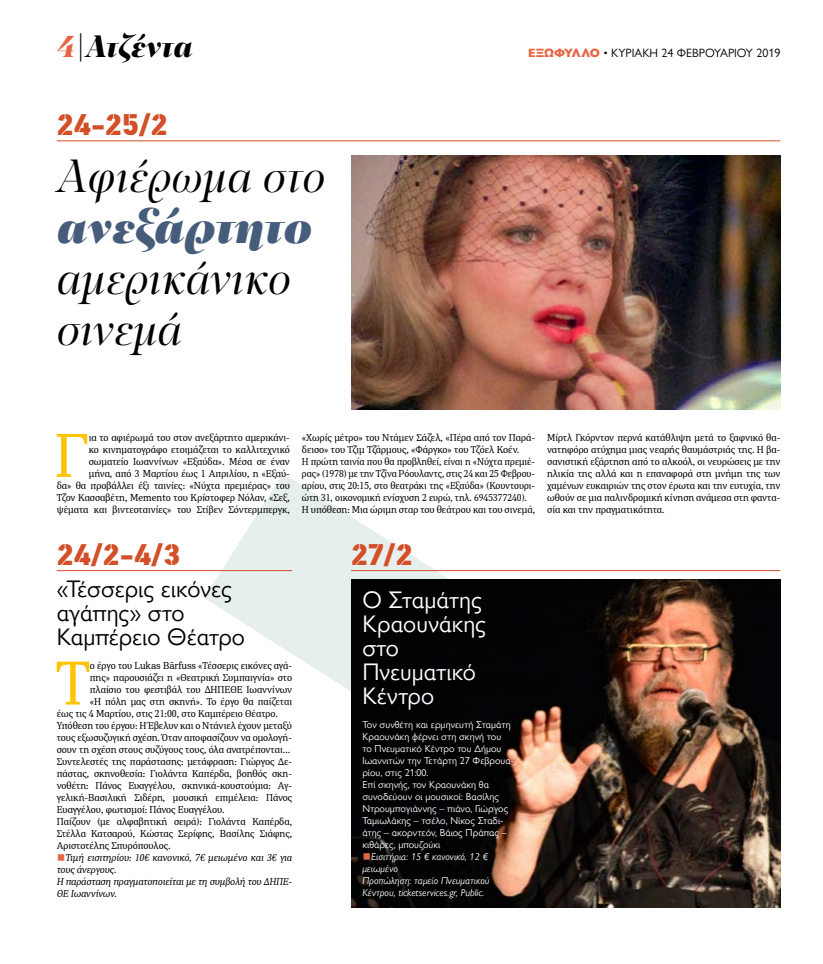
<style>
.page{position:relative;width:823px;height:964px;background:#fff}
.page>*{position:absolute;margin:0;border:0;box-sizing:border-box;transform-origin:0 0}
.t1{font:61.7px "PFDIN Serif";color:#ffc300}
.t2{font:italic 48px/51px "PF Regal Display Pro";color:#000}
.t3{font:italic 48px "PF Regal Display Pro U Black";color:#455c7b}
.t4{font:italic 900 32px "PF Regal Display Pro";color:#000}
.t5{font:900 30px "PF Din Stencil";color:#d24f28}
.t6{font:24px/24px "Gill Sans Nova";color:#000}
.t7{font:24px/24px "Gill Sans Nova";color:#fff}
.t8{font:12px "Gill Sans Nova";color:#000}
.t9{font:10px/12px "PFDIN Serif";color:#000;text-align:right}
.t10{font:10px/12px "Gill Sans Nova";color:#fff}
.t11{font:italic 10px/12px "PFDIN Serif";color:#000}
.t12{font:italic 10px/12px "Gill Sans Nova";color:#fff}
.s1{color:#e46644}
.s2{font-weight:800;color:#e46644}
.s3{font-weight:900;font-style:normal;color:#e46644}
.s4{font-family:"PFDIN Serif";font-weight:900;font-style:normal;color:#e46644}
</style>
<div class="page">
<svg style="left:204px;top:474px;width:277px;height:217px"></svg>
<hr style="left:57px;top:570px;width:235px;height:1px;background:#d24f28">
<img style="left:351px;top:579px;width:429px;height:328px">
<hr style="left:351px;top:570px;width:429px;height:1px;background:#d24f28">
<hr style="left:57px;top:141px;width:723px;height:1px;background:#d24f28">
<img style="left:351px;top:156px;width:429px;height:254px">
<h3 class="t4" style="left:57px;top:26px;width:137px"><span class="s1">4</span>|Ατζέντα</h3>
<h3 class="t5" style="left:57px;top:106px;width:113px">24-25/2</h3>
<h2 class="t2" style="left:57px;top:151px;width:270px">Αφιέρωμα στο</h2>
<h2 class="t3" style="left:57px;top:196px;width:257px">ανεξάρτητο</h2>
<h2 class="t2" style="left:57px;top:253px;width:236px">αμερικάνικο σινεμά</h2>
<p class="t8" style="left:528px;top:45px;width:253px"><span class="s2">ΕΞΩΦΥΛΛΟ</span> • ΚΥΡΙΑΚΗ 24 ΦΕΒΡΟΥΑΡΙΟΥ 2019</p>
<p class="t9" style="left:57px;top:431px;width:234px">ια το αφιέρωμά του στον ανεξάρτητο αμερικάνι-<br>κο κινηματογράφο ετοιμάζεται το καλλιτεχνικό σωματείο Ιωαννίνων «Εξαύδα». Μέσα σε έναν<br>μήνα, από 3 Μαρτίου έως 1 Απριλίου, η «Εξαύ-<br>δα» θα προβάλλει έξι ταινίες: «Νύχτα πρεμιέρας» του Τζον Κασσαβέτη, Μemento του Κρίστοφερ Νόλαν, «Σεξ, ψέματα και βιντεοταινίες» του Στίβεν Σόντερμπεργκ,</p>
<p class="t9" style="left:302px;top:431px;width:234px;text-align:left">«Χωρίς μέτρο» του Ντάμεν Σάζελ, «Πέρα από τον Παρά&shy;δεισο» του Τζιμ Τζάρμους, «Φάργκο» του Τζόελ Κοέν.<br>Η πρώτη ταινία που θα προβληθεί, είναι η «Νύχτα πρεμιέ&shy;ρας» (1978) με την Τζίνα Ρόουλαντς, στις 24 και 25 Φεβρου&shy;αρίου, στις 20:15, στο θεατράκι της «Εξαύδα» (Κουντουρι&shy;ώτη 31, οικονομική ενίσχυση 2 ευρώ, τηλ. 6945377240).<br>Η υπόθεση: Μια ώριμη σταρ του θεάτρου και του σινεμά,</p>
<p class="t9" style="left:547px;top:431px;width:234px;text-align:justify">Μίρτλ Γκόρντον περνά κατάθλιψη μετά το ξαφνικό θα&shy;νατηφόρο ατύχημα μιας νεαρής θαυμάστριάς της. Η βα&shy;σανιστική εξάρτηση από το αλκοόλ, οι νευρώσεις με την ηλικία της αλλά και η επαναφορά στη μνήμη της των χαμένων ευκαιριών της στον έρωτα και την ευτυχία, την ωθούν σε μια παλινδρομική κίνηση ανάμεσα στη φαντα&shy;σία και την πραγματικότητα.</p>
<h1 class="t1" style="left:54px;top:417px;width:36px">Γ</h1>
<h3 class="t5" style="left:57px;top:536px;width:125px">24/2-4/3</h3>
<h3 class="t6" style="left:57px;top:576px;width:189px">«Τέσσερις εικόνες αγάπης» στο<br>Καμπέρειο Θέατρο</h3>
<h1 class="t1" style="left:56px;top:644px;width:35px">Τ</h1>
<p class="t9" style="left:90px;top:659px;width:204px">ο έργο του Lukas Bärfuss «Τέσσερις εικόνες αγά-</p>
<p class="t9" style="left:90px;top:671px;width:204px">πης» παρουσιάζει η «Θεατρική Συμπαιγνία» στο</p>
<p class="t9" style="left:90px;top:683px;width:204px">πλαίσιο του φεστιβάλ του ΔΗΠΕΘΕ Ιωαννίνων</p>
<p class="t9" style="left:90px;top:695px;width:204px">«Η πόλη μας στη σκηνή». Το έργο θα παίζεται</p>
<p class="t9" style="left:57px;top:707px;width:223px">έως τις 4 Μαρτίου, στις 21:00, στο Καμπέρειο Θέατρο.</p>
<p class="t9" style="left:57px;top:719px;width:237px">Υπόθεση του έργου: Η Έβελυν και ο Ντάνιελ έχουν μεταξύ</p>
<p class="t9" style="left:57px;top:731px;width:237px">τους εξωσυζυγική σχέση. Όταν αποφασίζουν να ομολογή-</p>
<p class="t9" style="left:57px;top:743px;width:235px">σουν τη σχέση στους συζύγους τους, όλα ανατρέπονται...</p>
<p class="t9" style="left:57px;top:755px;width:237px">Συντελεστές της παράστασης: μετάφραση: Γιώργος Δε-</p>
<p class="t9" style="left:57px;top:767px;width:237px">πάστας, σκηνοθεσία: Γιολάντα Καπέρδα, βοηθός σκη-</p>
<p class="t9" style="left:57px;top:779px;width:237px">νοθέτη: Πάνος Ευαγγέλου, σκηνικά-κουστούμια: Αγ-</p>
<p class="t9" style="left:57px;top:791px;width:237px">γελική-Βασιλική Σιδέρη, μουσική επιμέλεια: Πάνος</p>
<p class="t9" style="left:57px;top:803px;width:169px">Ευαγγέλου, φωτισμοί: Πάνος Ευαγγέλου.</p>
<p class="t9" style="left:57px;top:815px;width:237px">Παίζουν (με αλφαβητική σειρά): Γιολάντα Καπέρδα,</p>
<p class="t9" style="left:57px;top:827px;width:237px">Στέλλα Κατσαρού, Κώστας Σερίφης, Βασίλης Σιάφης,</p>
<p class="t9" style="left:57px;top:839px;width:115px">Αριστοτέλης Σπυρόπουλος.</p>
<p class="t11" style="left:57px;top:851px;width:237px"><span class="s3">■</span>Τιμή εισιτηρίου: 10€ κανονικό, 7€ μειωμένο και 3€ για τους άνεργους.<br>Η παράσταση πραγματοποιείται με τη συμβολή του ΔΗΠΕ-ΘΕ Ιωαννίνων.</p>
<h3 class="t5" style="left:351px;top:536px;width:63px">27/2</h3>
<h3 class="t7" style="left:362px;top:587px;width:125px">Ο Σταμάτης<br>Κραουνάκης στο<br>Πνευματικό<br>Κέντρο</h3>
<p class="t10" style="left:362px;top:718px;width:153px">Τον συνθέτη και ερμηνευτή Σταμάτη<br>Κραουνάκη φέρνει στη σκηνή του<br>το Πνευματικό Κέντρο του Δήμου<br>Ιωαννιτών την Τετάρτη 27 Φεβρουα&shy;ρίου, στις 21:00.<br>Επί σκηνής, τον Κραουνάκη θα συνοδεύουν οι μουσικοί: Βασίλης<br>Ντρουμπογιάννης – πιάνο, Γιώργος<br>Ταμιωλάκης – τσέλο, Νίκος Σταδι&shy;άτης – ακορντεόν, Βάιος Πράπας – κιθάρες, μπουζούκι</p>
<p class="t12" style="left:362px;top:850px;width:128px"><span class="s4">■</span>Εισιτήρια: 15 € κανονικό, 12 € μειωμένο<br>Προπώληση: ταμείο Πνευματικού<br>Κέντρου, ticketservices.gr, Public.</p>
</div>
